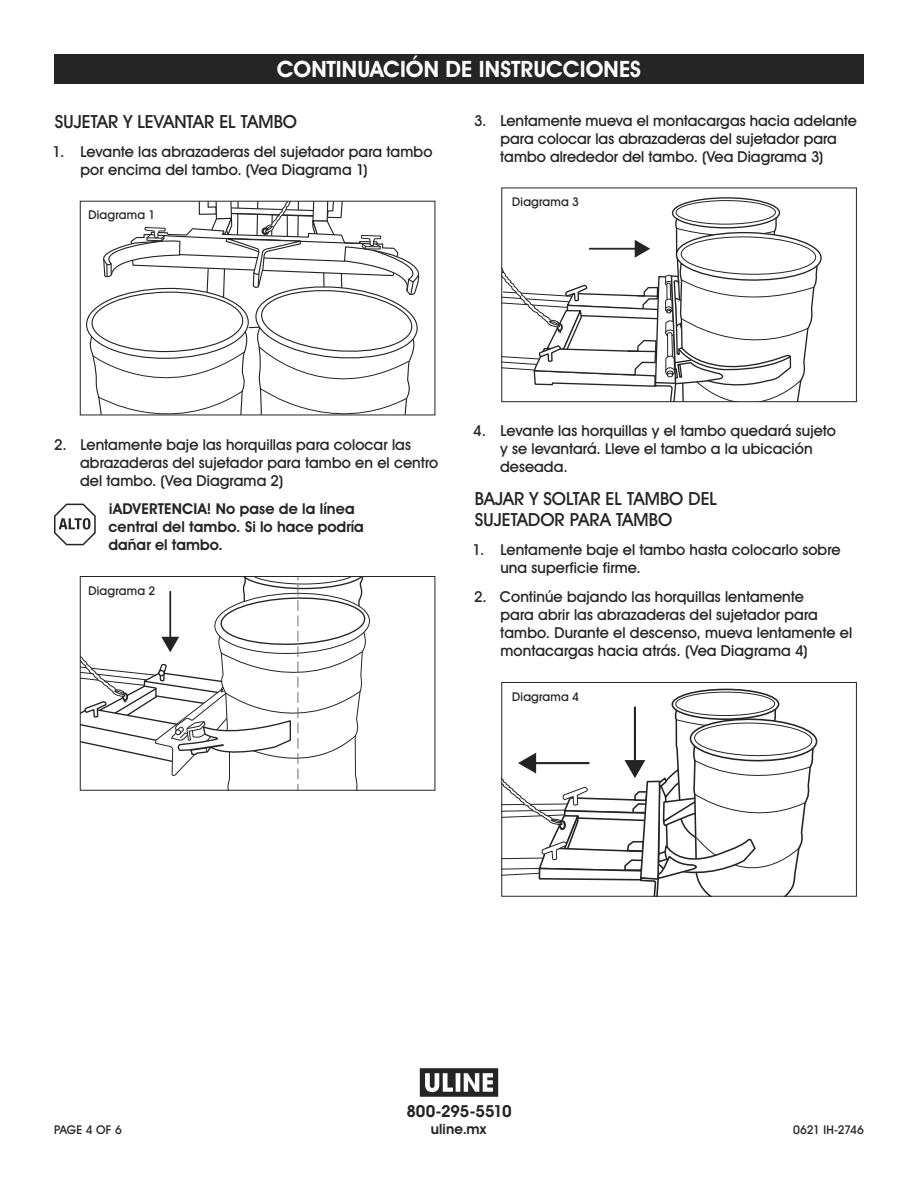
<style>
.page{position:relative;width:918px;height:1188px;background:#fff}
.page>*{position:absolute;margin:0;border:0;box-sizing:border-box;transform-origin:0 0}
.t1{font:700 22.5px "Uline Two Knine";color:#fff}
.t2{font:18px/21.6px "Uline Two Knine";color:#252525}
.t3{font:700 16.5px "Uline Two Knine";letter-spacing:-.015em;color:#252525}
.t4{font:15px/18px "Uline Two Knine";letter-spacing:.005em;color:#252525}
.t5{font:700 15px/18px "Uline Two Knine";letter-spacing:.005em;color:#252525}
.t6{font:700 14.25px "Uline Two Knine";letter-spacing:.01em;color:#252525}
.t7{font:12px "Uline Two Knine";letter-spacing:.015em;color:#252525}
.t8{font:12px "Uline Two Knine";letter-spacing:-.02em;color:#252525}
</style>
<div class="page">
<svg style="left:54px;top:504px;width:42px;height:41px"></svg>
<div style="left:54px;top:54px;width:810px;height:30px;background:#252525"></div>
<svg style="left:86px;top:203px;width:334px;height:210px"></svg>
<svg style="left:82px;top:578px;width:288px;height:211px"></svg>
<div style="left:80px;top:576px;width:355px;height:215px;border:1px solid #252525"></div>
<svg style="left:673px;top:198px;width:107px;height:30px"></svg>
<div style="left:672px;top:197px;width:108px;height:32px;border:1px solid #242426;border-radius:50%"></div>
<div style="left:676px;top:201px;width:99px;height:23px;background:#fff;border-radius:50%"></div>
<div style="left:676px;top:200px;width:100px;height:25px;border:1px solid #242426;border-radius:50%"></div>
<svg style="left:503px;top:214px;width:319px;height:186px"></svg>
<div style="left:501px;top:188px;width:356px;height:214px;border:1px solid #252525"></div>
<svg style="left:503px;top:688px;width:315px;height:207px"></svg>
<div style="left:501px;top:682px;width:356px;height:215px;border:1px solid #252525"></div>
<svg style="left:420px;top:1068px;width:78px;height:29px"></svg>
<h1 class="t1" style="left:277px;top:56px;width:366px">CONTINUACIÓN DE INSTRUCCIONES</h1>
<p class="t2" style="left:55px;top:111px;width:244px">SUJETAR Y LEVANTAR EL TAMBO</p>
<p class="t4" style="left:81px;top:142px;width:353px;text-indent:-28px">1. Levante las abrazaderas del sujetador para tambo por encima del tambo. (Vea Diagrama 1)</p>
<p class="t7" style="left:89px;top:208px;width:68px">Diagrama 1</p>
<p class="t4" style="left:474px;top:111px;width:384px;text-align:center">3. Lentamente mueva el montacargas hacia adelante para colocar las abrazaderas del sujetador para tambo alrededor del tambo. (Vea Diagrama 3)</p>
<p class="t7" style="left:512px;top:195px;width:68px">Diagrama 3</p>
<p class="t4" style="left:80px;top:435px;width:360px;text-indent:-26px">2. Lentamente baje las horquillas para colocar las abrazaderas del sujetador para tambo en el centro del tambo. (Vea Diagrama 2)</p>
<p class="t5" style="left:108px;top:500px;width:257px">¡ADVERTENCIA! No pase de la línea central del tambo. Si lo hace podría dañar el tambo.</p>
<p class="t7" style="left:89px;top:583px;width:68px">Diagrama 2</p>
<p class="t4" style="left:500px;top:422px;width:337px;text-indent:-27px">4. Levante las horquillas y el tambo quedará sujeto y se levantará. Lleve el tambo a la ubicación deseada.</p>
<p class="t2" style="left:475px;top:487px;width:244px">BAJAR Y SOLTAR EL TAMBO DEL<br>SUJETADOR PARA TAMBO</p>
<p class="t4" style="left:500px;top:541px;width:342px;text-indent:-28px">1. Lentamente baje el tambo hasta colocarlo sobre una superficie firme.</p>
<p class="t4" style="left:500px;top:587px;width:353px;text-indent:-26px">2. Continúe bajando las horquillas lentamente<br>para abrir las abrazaderas del sujetador para tambo. Durante el descenso, mueva lentamente el montacargas hacia atrás. (Vea Diagrama 4)</p>
<p class="t7" style="left:512px;top:689px;width:68px">Diagrama 4</p>
<p class="t3" style="left:406px;top:1101px;width:107px">800-295-5510</p>
<p class="t6" style="left:431px;top:1120px;width:57px">uline.mx</p>
<p class="t7" style="left:54px;top:1122px;width:69px">PAGE 4 OF 6</p>
<p class="t8" style="left:793px;top:1122px;width:72px">0621 IH-2746</p>
</div>
